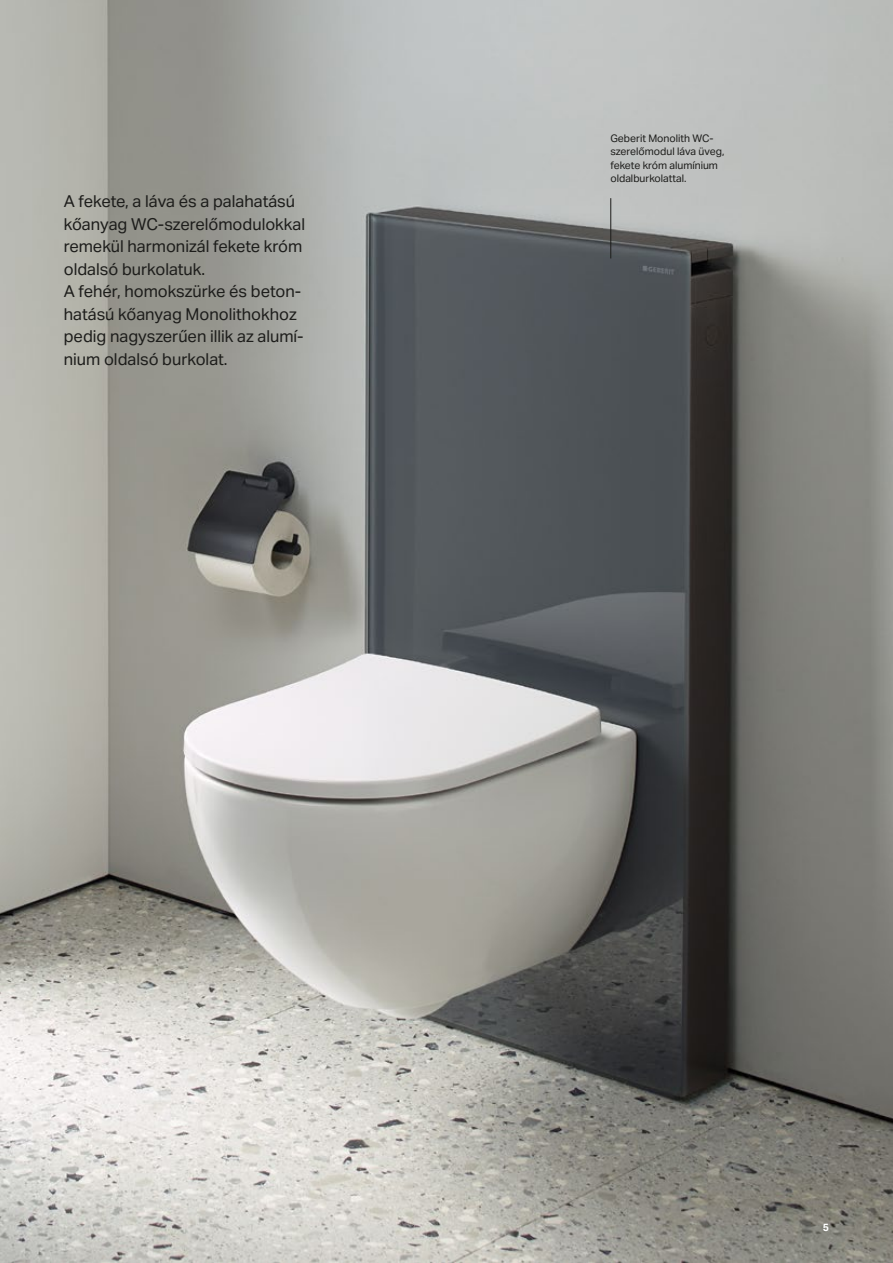
<style>
.page{position:relative;width:893px;height:1263px;background:#fff}
.page>*{position:absolute;margin:0;border:0;box-sizing:border-box;transform-origin:0 0}
.t1{font:16.5px/22.5px "Aktiv Grotesk Geberit";color:#1d1d1b}
.t2{font:10.5px/13.5px "Aktiv Grotesk Geberit";color:#1d1d1b}
.t3{font:700 10.5px "Aktiv Grotesk Geberit";color:#fff}
</style>
<div class="page">
<img style="left:0;top:0;width:893px;height:1263px">
<hr style="left:610px;top:198px;width:1px;height:60px;background:#1d1d1b">
<p class="t1" style="left:64px;top:190px;width:243px">A fekete, a láva és a palahatású kőanyag WC-szerelőmodulokkal remekül harmonizál fekete króm oldalsó burkolatuk.<br>A fehér, homokszürke és beton&shy;hatású kőanyag Monolithokhoz pedig nagyszerűen illik az alumí&shy;nium oldalsó burkolat.</p>
<p class="t2" style="left:610px;top:131px;width:115px">Geberit Monolith WC&shy;szerelőmodul láva üveg, fekete króm alumínium oldalburkolattal.</p>
<p class="t3" style="left:823px;top:1220px;width:8px">5</p>
</div>
